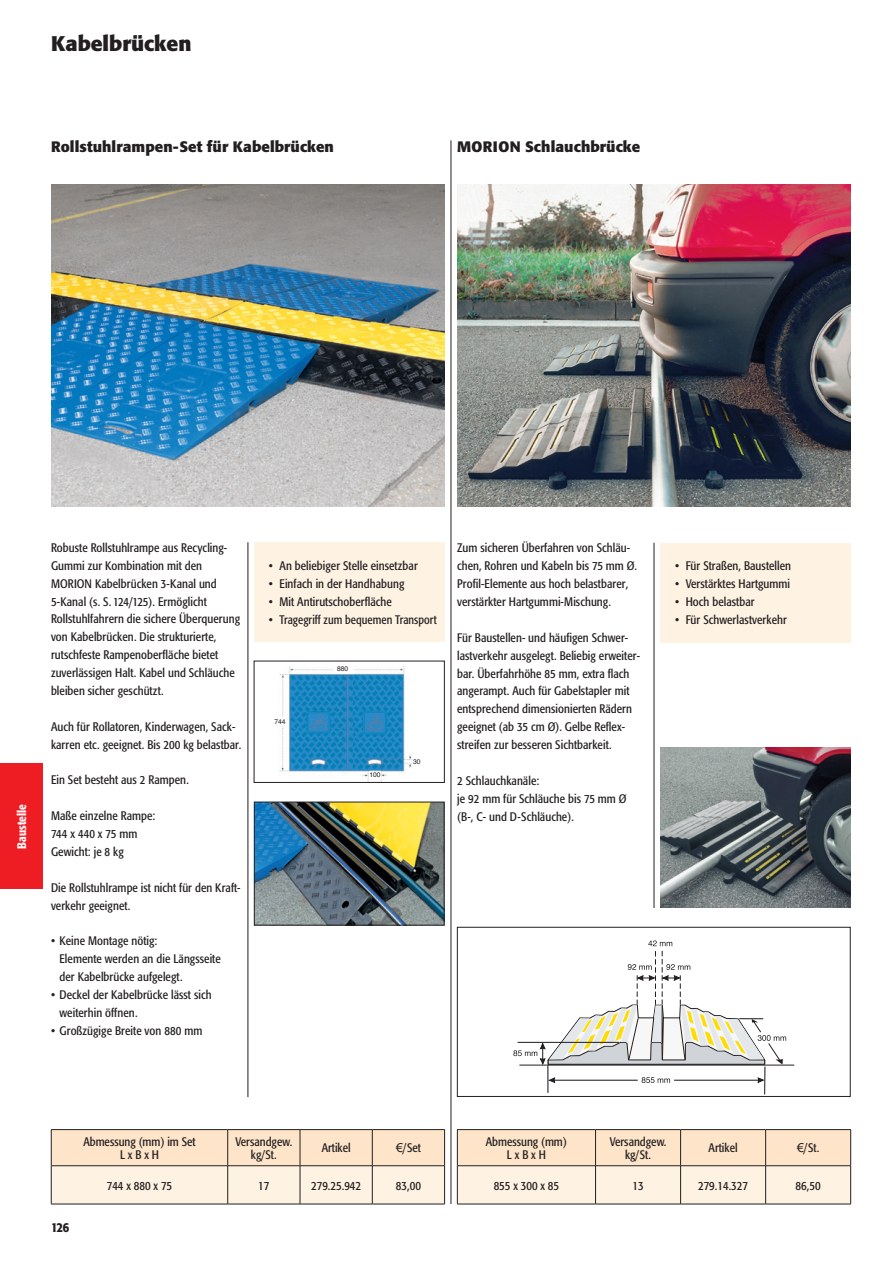
<style>
.page{position:relative;width:893px;height:1263px;background:#fff}
.page>*{position:absolute;margin:0;border:0;box-sizing:border-box;transform-origin:0 0}
.t1{font:700 21px "Formata";color:#231f20}
.t2{font:700 15px "Formata";letter-spacing:.005em;color:#231f20}
.t3{font:500 13.5px "Formata Condensed BQ";color:#231f20}
.t4{font:12.3px/17.9px "Formata Condensed BQ";letter-spacing:.005em;color:#231f20}
.t5{font:500 12.3px "Formata Condensed BQ";letter-spacing:.005em;color:#fff}
.t6{font:6.75px "Helvetica";color:#231f20}
.s1{font-family:"Arial"}
</style>
<div class="page">
<div style="left:0;top:764px;width:43px;height:125px;background:#ee1d23"></div>
<hr style="left:248px;top:542px;width:1px;height:555px;background:#231f20">
<hr style="left:451px;top:140px;width:1px;height:1064px;background:#231f20">
<img style="left:51px;top:185px;width:393px;height:321px">
<div style="left:254px;top:542px;width:190px;height:100px;background:#fef2e3"></div>
<svg style="left:52px;top:1130px;width:392px;height:74px;background:#fae8d4"></svg>
<hr style="left:372px;top:1130px;width:1px;height:35px;background:#231f20">
<hr style="left:300px;top:1130px;width:1px;height:35px;background:#231f20">
<hr style="left:444px;top:1130px;width:1px;height:35px;background:#231f20">
<hr style="left:228px;top:1165px;width:72px;height:1px;background:#231f20">
<hr style="left:300px;top:1165px;width:72px;height:1px;background:#231f20">
<hr style="left:372px;top:1165px;width:73px;height:1px;background:#231f20">
<hr style="left:51px;top:1130px;width:1px;height:35px;background:#231f20">
<hr style="left:227px;top:1130px;width:1px;height:35px;background:#231f20">
<hr style="left:51px;top:1165px;width:177px;height:1px;background:#231f20">
<hr style="left:300px;top:1204px;width:72px;height:1px;background:#231f20">
<hr style="left:372px;top:1204px;width:73px;height:1px;background:#231f20">
<hr style="left:228px;top:1204px;width:72px;height:1px;background:#231f20">
<hr style="left:51px;top:1204px;width:177px;height:1px;background:#231f20">
<hr style="left:51px;top:1129px;width:177px;height:1px;background:#231f20">
<hr style="left:228px;top:1129px;width:72px;height:1px;background:#231f20">
<hr style="left:300px;top:1129px;width:72px;height:1px;background:#231f20">
<hr style="left:372px;top:1129px;width:73px;height:1px;background:#231f20">
<hr style="left:51px;top:1166px;width:1px;height:38px;background:#231f20">
<hr style="left:227px;top:1166px;width:1px;height:38px;background:#231f20">
<hr style="left:300px;top:1166px;width:1px;height:38px;background:#231f20">
<hr style="left:372px;top:1166px;width:1px;height:38px;background:#231f20">
<hr style="left:444px;top:1166px;width:1px;height:38px;background:#231f20">
<img style="left:256px;top:804px;width:186px;height:119px">
<div style="left:254px;top:802px;width:190px;height:123px;border:1px solid #231f20"></div>
<img style="left:279px;top:666px;width:133px;height:115px">
<div style="left:333px;top:665px;width:20px;height:8px;background:#fff"></div>
<div style="left:273px;top:718px;width:15px;height:7px;background:#fff"></div>
<div style="left:369px;top:771px;width:12px;height:8px;background:#fff"></div>
<div style="left:254px;top:661px;width:191px;height:122px;border:1px solid #231f20"></div>
<hr style="left:654px;top:543px;width:1px;height:365px;background:#231f20">
<img style="left:457px;top:185px;width:393px;height:321px">
<div style="left:660px;top:543px;width:190px;height:99px;background:#fef2e3"></div>
<svg style="left:458px;top:1130px;width:392px;height:74px;background:#fbe9d4"></svg>
<hr style="left:765px;top:1130px;width:1px;height:35px;background:#231f20">
<hr style="left:680px;top:1130px;width:1px;height:35px;background:#231f20">
<hr style="left:850px;top:1130px;width:1px;height:35px;background:#231f20">
<hr style="left:596px;top:1165px;width:85px;height:1px;background:#231f20">
<hr style="left:681px;top:1165px;width:85px;height:1px;background:#231f20">
<hr style="left:766px;top:1165px;width:85px;height:1px;background:#231f20">
<hr style="left:457px;top:1130px;width:1px;height:35px;background:#231f20">
<hr style="left:595px;top:1130px;width:1px;height:35px;background:#231f20">
<hr style="left:457px;top:1165px;width:139px;height:1px;background:#231f20">
<hr style="left:681px;top:1204px;width:85px;height:1px;background:#231f20">
<hr style="left:766px;top:1204px;width:85px;height:1px;background:#231f20">
<hr style="left:596px;top:1204px;width:85px;height:1px;background:#231f20">
<hr style="left:457px;top:1204px;width:139px;height:1px;background:#231f20">
<hr style="left:680px;top:1166px;width:1px;height:38px;background:#231f20">
<hr style="left:765px;top:1166px;width:1px;height:38px;background:#231f20">
<hr style="left:850px;top:1166px;width:1px;height:38px;background:#231f20">
<hr style="left:595px;top:1166px;width:1px;height:38px;background:#231f20">
<hr style="left:457px;top:1166px;width:1px;height:38px;background:#231f20">
<hr style="left:457px;top:1129px;width:139px;height:1px;background:#231f20">
<hr style="left:596px;top:1129px;width:85px;height:1px;background:#231f20">
<hr style="left:681px;top:1129px;width:85px;height:1px;background:#231f20">
<hr style="left:766px;top:1129px;width:85px;height:1px;background:#231f20">
<hr style="left:519px;top:1065px;width:275px;height:1px;background:#231f20">
<svg style="left:513px;top:940px;width:273px;height:154px"></svg>
<div style="left:457px;top:927px;width:393px;height:170px;border:1px solid #231f20"></div>
<img style="left:660px;top:747px;width:190px;height:161px">
<h1 class="t1" style="left:51px;top:30px;width:142px">Kabelbrücken</h1>
<p class="t2" style="left:51px;top:137px;width:284px">Rollstuhlrampen-Set für Kabelbrücken</p>
<p class="t2" style="left:457px;top:137px;width:185px">MORION Schlauchbrücke</p>
<p class="t5" style="left:14px;top:849px;width:46px;rotate:-90deg">Baustelle</p>
<p class="t4" style="left:51px;top:539px;width:191px">Robuste Rollstuhlrampe aus Recycling-Gummi zur Kombination mit den MORION Kabelbrücken 3-Kanal und 5-Kanal (s. S. 124/125). Ermöglicht Rollstuhlfahrern die sichere Überquerung von Kabelbrücken. Die strukturierte, rutschfeste Rampenoberfläche bietet zuverlässigen Halt. Kabel und Schläuche bleiben sicher geschützt.</p>
<p class="t4" style="left:51px;top:718px;width:192px">Auch für Rollatoren, Kinderwagen, Sack&shy;karren etc. geeignet. Bis 200 kg belastbar.</p>
<p class="t4" style="left:51px;top:771px;width:139px">Ein Set besteht aus 2 Rampen.</p>
<p class="t4" style="left:51px;top:807px;width:106px">Maße einzelne Rampe:<br>744 x 440 x 75 mm<br>Gewicht: je 8 kg</p>
<p class="t4" style="left:51px;top:878px;width:191px">Die Rollstuhlrampe ist nicht für den Kraft&shy;verkehr geeignet.</p>
<p class="t4" style="left:60px;top:932px;width:163px;text-indent:-9px">• Keine Montage nötig:<br>Elemente werden an die Längsseite der Kabelbrücke aufgelegt.</p>
<p class="t4" style="left:60px;top:986px;width:154px;text-indent:-8px">• Deckel der Kabelbrücke lässt sich weiterhin öffnen.</p>
<p class="t4" style="left:51px;top:1022px;width:153px">• Großzügige Breite von 880 mm</p>
<p class="t4" style="left:269px;top:557px;width:150px">• An beliebiger Stelle einsetzbar</p>
<p class="t4" style="left:269px;top:575px;width:137px">• Einfach in der Handhabung</p>
<p class="t4" style="left:269px;top:593px;width:124px">• Mit Antirutschoberfläche</p>
<p class="t4" style="left:269px;top:611px;width:169px">• Tragegriff zum bequemen Transport</p>
<p class="t6" style="left:274px;top:716px;width:13px">744</p>
<p class="t6" style="left:337px;top:663px;width:13px">880</p>
<p class="t6" style="left:369px;top:769px;width:13px">100</p>
<p class="t6" style="left:413px;top:756px;width:9px">30</p>
<p class="t4" style="left:457px;top:539px;width:182px">Zum sicheren Überfahren von Schläu&shy;chen, Rohren und Kabeln bis 75 mm Ø.<br>Profil-Elemente aus hoch belastbarer, verstärkter Hartgummi-Mischung.</p>
<p class="t4" style="left:457px;top:629px;width:184px">Für Baustellen- und häufigen Schwer&shy;lastverkehr ausgelegt. Beliebig erweiter&shy;bar. Überfahrhöhe 85 mm, extra flach angerampt. Auch für Gabelstapler mit entsprechend dimensionierten Rädern geeignet (ab 35 cm Ø). Gelbe Reflex&shy;streifen zur besseren Sichtbarkeit.</p>
<p class="t4" style="left:457px;top:772px;width:171px">2 Schlauchkanäle:<br>je 92 mm für Schläuche bis 75 mm Ø (B-, C- und D-Schläuche).</p>
<p class="t4" style="left:675px;top:557px;width:118px">• Für Straßen, Baustellen</p>
<p class="t4" style="left:675px;top:575px;width:117px">• Verstärktes Hartgummi</p>
<p class="t4" style="left:675px;top:593px;width:81px">• Hoch belastbar</p>
<p class="t4" style="left:675px;top:611px;width:113px">• Für Schwerlastverkehr</p>
<p class="t3" style="left:51px;top:1219px;width:20px">126</p>
<p class="t4" style="left:83px;top:1135px;width:114px;line-height:13.5px;text-align:center">Abmessung (mm) im Set<br>L x B x H</p>
<p class="t4" style="left:235px;top:1135px;width:58px;line-height:13.5px;text-align:center">Versandgew. kg/St.</p>
<p class="t4" style="left:322px;top:1139px;width:30px">Artikel</p>
<p class="t4" style="left:396px;top:1139px;width:26px"><span class="s1">€</span>/Set</p>
<p class="t4" style="left:107px;top:1176px;width:67px">744 x 880 x 75</p>
<p class="t4" style="left:258px;top:1176px;width:13px">17</p>
<p class="t4" style="left:311px;top:1176px;width:52px">279.25.942</p>
<p class="t4" style="left:396px;top:1176px;width:27px">83,00</p>
<p class="t4" style="left:486px;top:1135px;width:83px;line-height:13.5px;text-align:center">Abmessung (mm)<br>L x B x H</p>
<p class="t4" style="left:610px;top:1135px;width:58px;line-height:13.5px;text-align:center">Versandgew. kg/St.</p>
<p class="t4" style="left:709px;top:1139px;width:30px">Artikel</p>
<p class="t4" style="left:797px;top:1139px;width:24px"><span class="s1">€</span>/St.</p>
<p class="t4" style="left:494px;top:1176px;width:67px">855 x 300 x 85</p>
<p class="t4" style="left:632px;top:1176px;width:13px">13</p>
<p class="t4" style="left:698px;top:1176px;width:52px">279.14.327</p>
<p class="t4" style="left:796px;top:1176px;width:27px">86,50</p>
</div>
